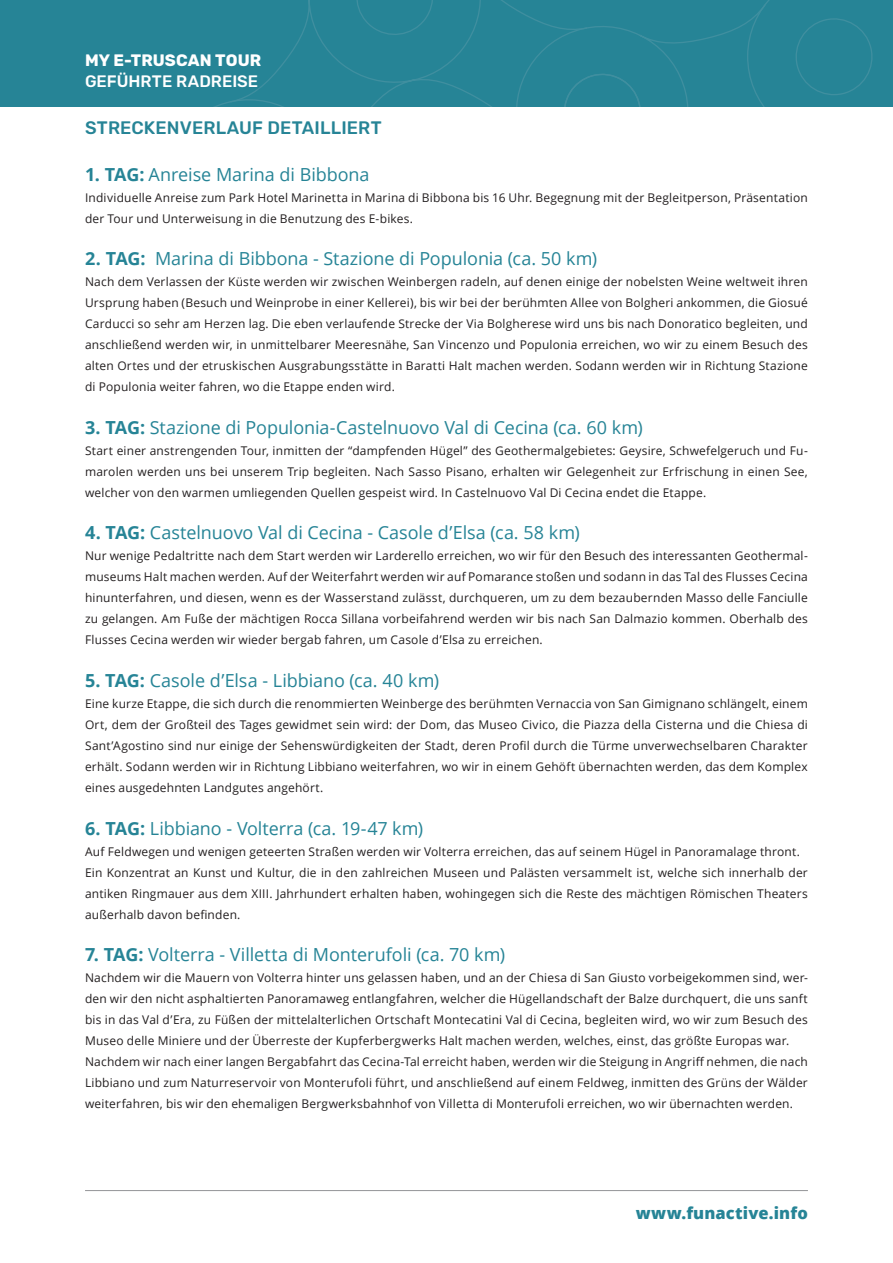
<style>
.page{position:relative;width:893px;height:1263px;background:#fff}
.page>*{position:absolute;margin:0;border:0;box-sizing:border-box;transform-origin:0 0}
.t1{font:18px "Open Sans";letter-spacing:-.005em;color:#268496}
.t2{font:500 18px "Rubik";letter-spacing:.015em;color:#268496}
.t3{font:800 16.5px "Open Sans";letter-spacing:.01em;color:#268496}
.t4{font:500 16.5px "Rubik";color:#fff}
.t5{font:700 16.5px "Rubik";letter-spacing:.005em;color:#fff}
.t6{font:12px/21px "Open Sans";letter-spacing:.015em;color:#231f20;text-align:justify}
.s1{font-weight:700}
</style>
<div class="page">
<div style="left:0;top:0;width:893px;height:106px;background:#268496"></div>
<svg style="left:216px;top:0;width:657px;height:106px"></svg>
<hr style="left:85px;top:1190px;width:723px;height:1px;background:#939598">
<h2 class="t5" style="left:85px;top:51px;width:178px">MY E-TRUSCAN TOUR</h2>
<h2 class="t4" style="left:85px;top:72px;width:173px">GEFÜHRTE RADREISE</h2>
<h1 class="t2" style="left:85px;top:117px;width:36px">STREC</h1>
<h1 class="t2" style="left:144px;top:117px;width:239px">KENVERLAUF DETAILLIERT</h1>
<h1 class="t1" style="left:85px;top:162px;width:286px"><span class="s1">1. TAG:</span> Anreise Marina di Bibbona</h1>
<p class="t6" style="left:85px;top:186px;width:724px">Individuelle Anreise zum Park Hotel Marinetta in Marina di Bibbona bis 16 Uhr. Begegnung mit der Begleitperson, Präsentation der Tour und Unterweisung in die Benutzung des E-bikes.</p>
<h1 class="t1" style="left:85px;top:246px;width:514px"><span class="s1">2. TAG:</span> Marina di Bibbona - Stazione di Populonia (ca. 50 km)</h1>
<p class="t6" style="left:85px;top:271px;width:724px">Nach dem Verlassen der Küste werden wir zwischen Weinbergen radeln, auf denen einige der nobelsten Weine weltweit ihren Ursprung haben (Besuch und Weinprobe in einer Kellerei), bis wir bei der berühmten Allee von Bolgheri ankommen, die Giosué Carducci so sehr am Herzen lag. Die eben verlaufende Strecke der Via Bolgherese wird uns bis nach Donoratico begleiten, und anschließend werden wir, in unmittelbarer Meeresnähe, San Vincenzo und Populonia erreichen, wo wir zu einem Besuch des alten Ortes und der etruskischen Ausgrabungsstätte in Baratti Halt machen werden. Sodann werden wir in Richtung Stazione di Populonia weiter fahren, wo die Etappe enden wird.</p>
<h1 class="t1" style="left:85px;top:415px;width:559px"><span class="s1">3. TAG:</span> Stazione di Populonia-Castelnuovo Val di Cecina (ca. 60 km)</h1>
<p class="t6" style="left:85px;top:440px;width:724px">Start einer anstrengenden Tour, inmitten der “dampfenden Hügel” des Geothermalgebietes: Geysire, Schwefelgeruch und Fu&shy;marolen werden uns bei unserem Trip begleiten. Nach Sasso Pisano, erhalten wir Gelegenheit zur Erfrischung in einen See, welcher von den warmen umliegenden Quellen gespeist wird. In Castelnuovo Val Di Cecina endet die Etappe.</p>
<h1 class="t1" style="left:85px;top:521px;width:496px"><span class="s1">4. TAG:</span> Castelnuovo Val di Cecina - Casole d’Elsa (ca. 58 km)</h1>
<p class="t6" style="left:85px;top:545px;width:724px">Nur wenige Pedaltritte nach dem Start werden wir Larderello erreichen, wo wir für den Besuch des interessanten Geothermal&shy;museums Halt machen werden. Auf der Weiterfahrt werden wir auf Pomarance stoßen und sodann in das Tal des Flusses Cecina hinunterfahren, und diesen, wenn es der Wasserstand zulässt, durchqueren, um zu dem bezaubernden Masso delle Fanciulle zu gelangen. Am Fuße der mächtigen Rocca Sillana vorbeifahrend werden wir bis nach San Dalmazio kommen. Oberhalb des Flusses Cecina werden wir wieder bergab fahren, um Casole d’Elsa zu erreichen.</p>
<h1 class="t1" style="left:85px;top:668px;width:355px"><span class="s1">5. TAG:</span> Casole d’Elsa - Libbiano (ca. 40 km)</h1>
<p class="t6" style="left:85px;top:693px;width:724px">Eine kurze Etappe, die sich durch die renommierten Weinberge des berühmten Vernaccia von San Gimignano schlängelt, einem Ort, dem der Großteil des Tages gewidmet sein wird: der Dom, das Museo Civico, die Piazza della Cisterna und die Chiesa di Sant’Agostino sind nur einige der Sehenswürdigkeiten der Stadt, deren Profil durch die Türme unverwechselbaren Charakter erhält. Sodann werden wir in Richtung Libbiano weiterfahren, wo wir in einem Gehöft übernachten werden, das dem Komplex eines ausgedehnten Landgutes angehört.</p>
<h1 class="t1" style="left:85px;top:816px;width:340px"><span class="s1">6. TAG:</span> Libbiano - Volterra (ca. 19-47 km)</h1>
<p class="t6" style="left:85px;top:840px;width:724px;text-align:left">Auf Feldwegen und wenigen geteerten Straßen werden wir Volterra erreichen, das auf seinem Hügel in Panoramalage thront.<br>Ein Konzentrat an Kunst und Kultur, die in den zahlreichen Museen und Palästen versammelt ist, welche sich innerhalb der antiken Ringmauer aus dem XIII. Jahrhundert erhalten haben, wohingegen sich die Reste des mächtigen Römischen Theaters außerhalb davon befinden.</p>
<h1 class="t1" style="left:85px;top:942px;width:422px"><span class="s1">7. TAG:</span> Volterra - Villetta di Monterufoli (ca. 70 km)</h1>
<p class="t6" style="left:85px;top:967px;width:724px;text-align:left">Nachdem wir die Mauern von Volterra hinter uns gelassen haben, und an der Chiesa di San Giusto vorbeigekommen sind, wer&shy;den wir den nicht asphaltierten Panoramaweg entlangfahren, welcher die Hügellandschaft der Balze durchquert, die uns sanft bis in das Val d’Era, zu Füßen der mittelalterlichen Ortschaft Montecatini Val di Cecina, begleiten wird, wo wir zum Besuch des Museo delle Miniere und der Überreste der Kupferbergwerks Halt machen werden, welches, einst, das größte Europas war.<br>Nachdem wir nach einer langen Bergabfahrt das Cecina-Tal erreicht haben, werden wir die Steigung in Angriff nehmen, die nach Libbiano und zum Naturreservoir von Monterufoli führt, und anschließend auf einem Feldweg, inmitten des Grüns der Wälder weiterfahren, bis wir den ehemaligen Bergwerksbahnhof von Villetta di Monterufoli erreichen, wo wir übernachten werden.</p>
<h2 class="t3" style="left:636px;top:1200px;width:174px">www.funactive.info</h2>
</div>
